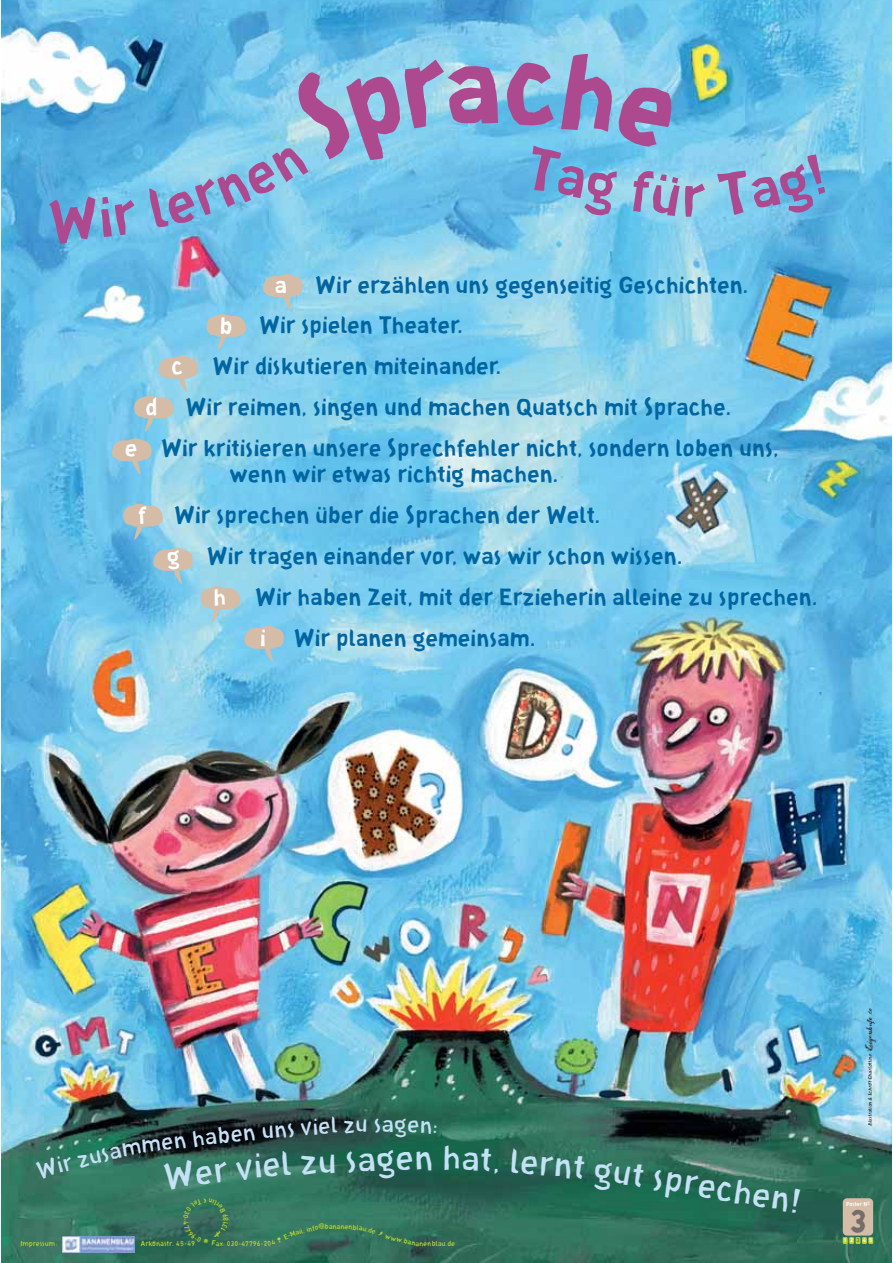
<style>
.page{position:relative;width:893px;height:1263px;background:#fff}
.page>*{position:absolute;margin:0;border:0;box-sizing:border-box;transform-origin:0 0}
.t1{font:36px "Charlottine Chouette Mince";color:#c4e1f6}
.t2{font:33px "Charlottine Chouette Grosse";color:#746d6a}
.t3{font:24px "Charlottine Chouette";color:#0065a1}
.t4{font:24px "Charlottine Chouette";color:#fff}
.t5{font:24px "Charlottine Chouette Mince";color:#c4e1f6}
.t6{font:7.5px "Charlottine Chouette Mince";color:#b8d433}
.t7{font:6px "Charlottine Chouette";color:#fff}
.t8{font:5.25px "Charlottine Chouette Penchee";letter-spacing:-.005em;color:#231f20}
.t9{font:5.25px "Charlottine Chouette Mince";color:#231f20}
.s1{color:#746d6a}
</style>
<div class="page">
<img style="left:1px;top:0;width:890px;height:1263px">
<svg style="left:843px;top:1237px;width:30px;height:7px"></svg>
<div style="left:843px;top:1198px;width:30px;height:38px;background:#d4bca6;border-radius:4px"></div>
<svg style="left:207px;top:314px;width:39px;height:37px"></svg>
<svg style="left:263px;top:274px;width:40px;height:38px;background:#afc5c7"></svg>
<svg style="left:123px;top:504px;width:40px;height:37px"></svg>
<svg style="left:112px;top:356px;width:86px;height:120px;background:#99cbdc"></svg>
<svg style="left:153px;top:548px;width:40px;height:37px"></svg>
<svg style="left:201px;top:586px;width:83px;height:77px;background:#96cbdc"></svg>
<img style="left:62px;top:1236px;width:73px;height:16px">
<img style="left:864px;top:1015px;width:13px;height:37px">
<svg style="left:49px;top:196px;width:90px;height:48px;background:#68bde7"></svg>
<svg style="left:148px;top:59px;width:350px;height:169px;background:#7bc8e9"></svg>
<svg style="left:505px;top:52px;width:200px;height:166px;background:#7cc9e9"></svg>
<svg style="left:717px;top:154px;width:109px;height:63px;background:#7dc9eb"></svg>
<svg style="left:275px;top:1122px;width:19px;height:16px"></svg>
<svg style="left:301px;top:1116px;width:36px;height:20px"></svg>
<svg style="left:344px;top:1119px;width:23px;height:14px"></svg>
<svg style="left:383px;top:1118px;width:53px;height:19px"></svg>
<svg style="left:35px;top:1129px;width:194px;height:62px;background:#2d6353"></svg>
<svg style="left:236px;top:1150px;width:55px;height:31px;background:#347260"></svg>
<svg style="left:301px;top:1150px;width:131px;height:29px;background:#20644f"></svg>
<div style="left:444px;top:1146px;width:54px;height:28px;background:#18644c"></div>
<svg style="left:511px;top:1148px;width:74px;height:31px;background:#2b6a57"></svg>
<svg style="left:593px;top:1160px;width:51px;height:31px;background:#256c55"></svg>
<svg style="left:790px;top:1188px;width:10px;height:25px"></svg>
<svg style="left:176px;top:1198px;width:54px;height:48px;background:#326d5b"></svg>
<svg style="left:257px;top:1231px;width:39px;height:15px"></svg>
<svg style="left:306px;top:1223px;width:121px;height:24px;background:#336f5c"></svg>
<p class="t3" style="left:315px;top:275px;width:435px">Wir erzählen uns gegenseitig Geschichten.</p>
<p class="t3" style="left:259px;top:316px;width:206px">Wir spielen Theater.</p>
<p class="t3" style="left:212px;top:356px;width:290px">Wir diskutieren miteinander.</p>
<p class="t3" style="left:185px;top:397px;width:547px">Wir reimen, singen und machen Quatsch mit Sprache.</p>
<p class="t3" style="left:161px;top:438px;width:619px">Wir kritisieren unsere Sprechfehler nicht, sondern loben uns,</p>
<p class="t3" style="left:230px;top:465px;width:330px">wenn wir etwas richtig machen.</p>
<p class="t3" style="left:174px;top:505px;width:428px">Wir sprechen über die Sprachen der Welt.</p>
<p class="t3" style="left:207px;top:546px;width:477px">Wir tragen einander vor, was wir schon wissen.</p>
<p class="t3" style="left:255px;top:587px;width:564px">Wir haben Zeit, mit der Erzieherin alleine zu sprechen.</p>
<p class="t3" style="left:293px;top:628px;width:244px">Wir planen gemeinsam.</p>
<p class="t4" style="left:275px;top:275px;width:14px">a</p>
<p class="t4" style="left:219px;top:316px;width:15px">b</p>
<p class="t4" style="left:171px;top:357px;width:13px">c</p>
<p class="t4" style="left:145px;top:397px;width:14px">d</p>
<p class="t4" style="left:125px;top:438px;width:14px">e</p>
<p class="t4" style="left:138px;top:506px;width:10px">f</p>
<p class="t4" style="left:167px;top:546px;width:15px">g</p>
<p class="t4" style="left:213px;top:587px;width:14px">h</p>
<p class="t4" style="left:260px;top:628px;width:7px">i</p>
<p class="t5" style="left:204px;top:1128px;width:71px;rotate:-6deg">aben u</p>
<p class="t5" style="left:373px;top:1115px;width:10px">s</p>
<p class="t6" style="left:20px;top:1240px;width:39px">Impressum:</p>
<p class="t6" style="left:141px;top:1241px;width:35px">Arkonastr.</p>
<p class="t6" style="left:230px;top:1241px;width:28px">30-4779</p>
<p class="t6" style="left:295px;top:1230px;width:11px;rotate:-16deg">ail:</p>
<p class="t6" style="left:329px;top:1223px;width:5px">a</p>
<p class="t6" style="left:427px;top:1241px;width:29px">nblau.de</p>
<h1 class="t1" style="left:654px;top:1163px;width:66px;rotate:9deg">spre</h1>
<h1 class="t1" style="left:719px;top:1173px;width:77px;rotate:10deg">chen</h1>
<p class="t9" style="left:868px;top:1015px;width:8px;rotate:-90deg">.de</p>
<p class="t8" style="left:867px;top:1126px;width:75px;rotate:-90deg">Illustration &amp; Schrift Charlottine:</p>
<p class="t7" style="left:846px;top:1202px;width:26px">Poster Nº-</p>
<h2 class="t2" style="left:849px;top:1200px;width:19px">3</h2>
<p class="t7" style="left:844px;top:1238px;width:30px">1 2 <span class="s1">3</span> 4 5</p>
</div>
